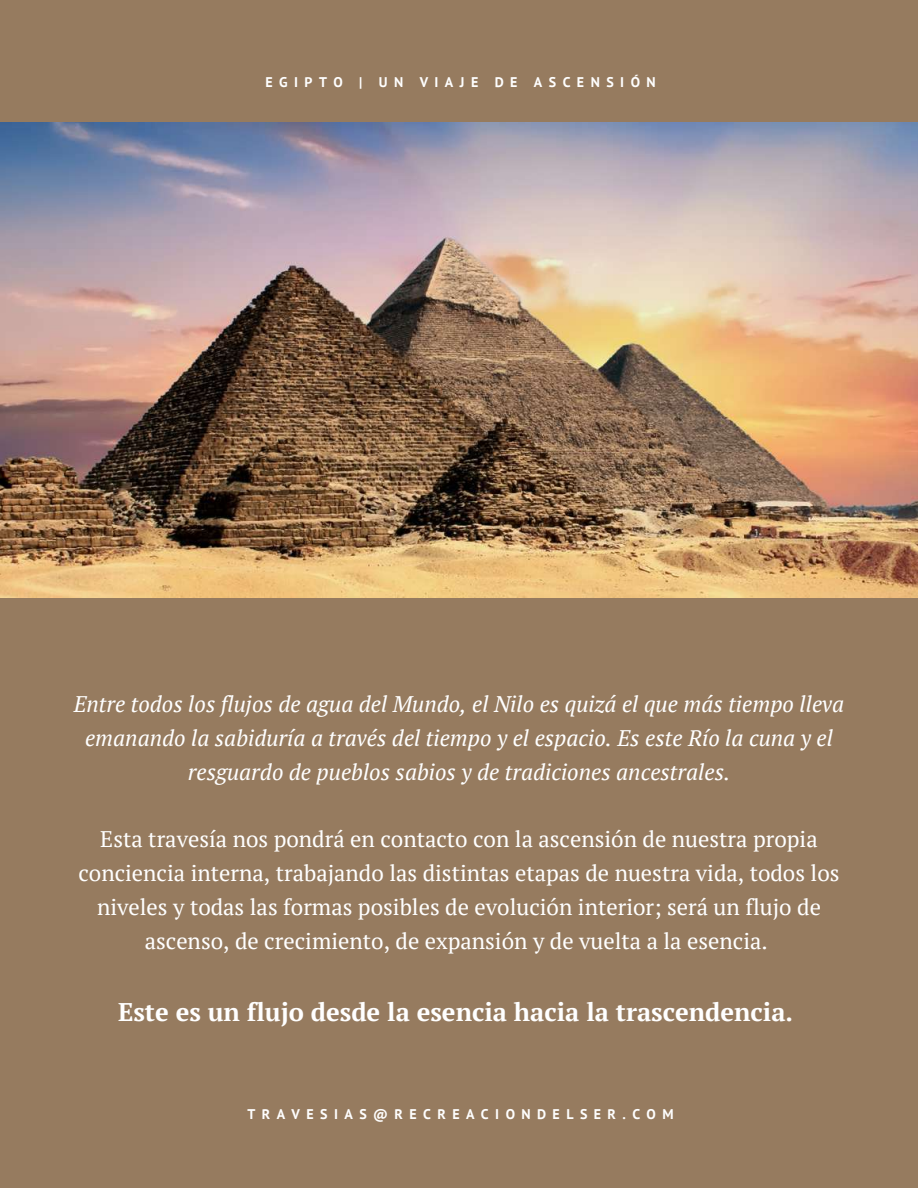
<style>
.page{position:relative;width:918px;height:1188px;background:#967b5f}
.page>*{position:absolute;margin:0;border:0;box-sizing:border-box;transform-origin:0 0}
.t1{font:700 25.5px "PT Serif";color:#fff}
.t2{font:22.5px/33.8px "PT Serif";color:#fff;text-align:center}
.t3{font:italic 22.5px/33.8px "PT Serif";color:#fff;text-align:center}
.t4{font:700 13.95px "PT Sans";letter-spacing:.46em;color:#fff}
</style>
<div class="page">
<img style="left:0;top:123px;width:918px;height:474px">
<p class="t4" style="left:265px;top:73px;width:392px">EGIPTO | UN VIAJE DE ASCENSIÓN</p>
<p class="t3" style="left:74px;top:687px;width:772px">Entre todos los flujos de agua del Mundo, el Nilo es quizá el que más tiempo lleva emanando la sabiduría a través del tiempo y el espacio. Es este Río la cuna y el resguardo de pueblos sabios y de tradiciones ancestrales.</p>
<p class="t2" style="left:78px;top:822px;width:763px">Esta travesía nos pondrá en contacto con la ascensión de nuestra propia conciencia interna, trabajando las distintas etapas de nuestra vida, todos los niveles y todas las formas posibles de evolución interior; será un flujo de ascenso, de crecimiento, de expansión y de vuelta a la esencia.</p>
<p class="t1" style="left:118px;top:994px;width:677px">Este es un flujo desde la esencia hacia la trascendencia.</p>
<p class="t4" style="left:247px;top:1105px;width:428px">TRAVESIAS@RECREACIONDELSER.COM</p>
</div>
